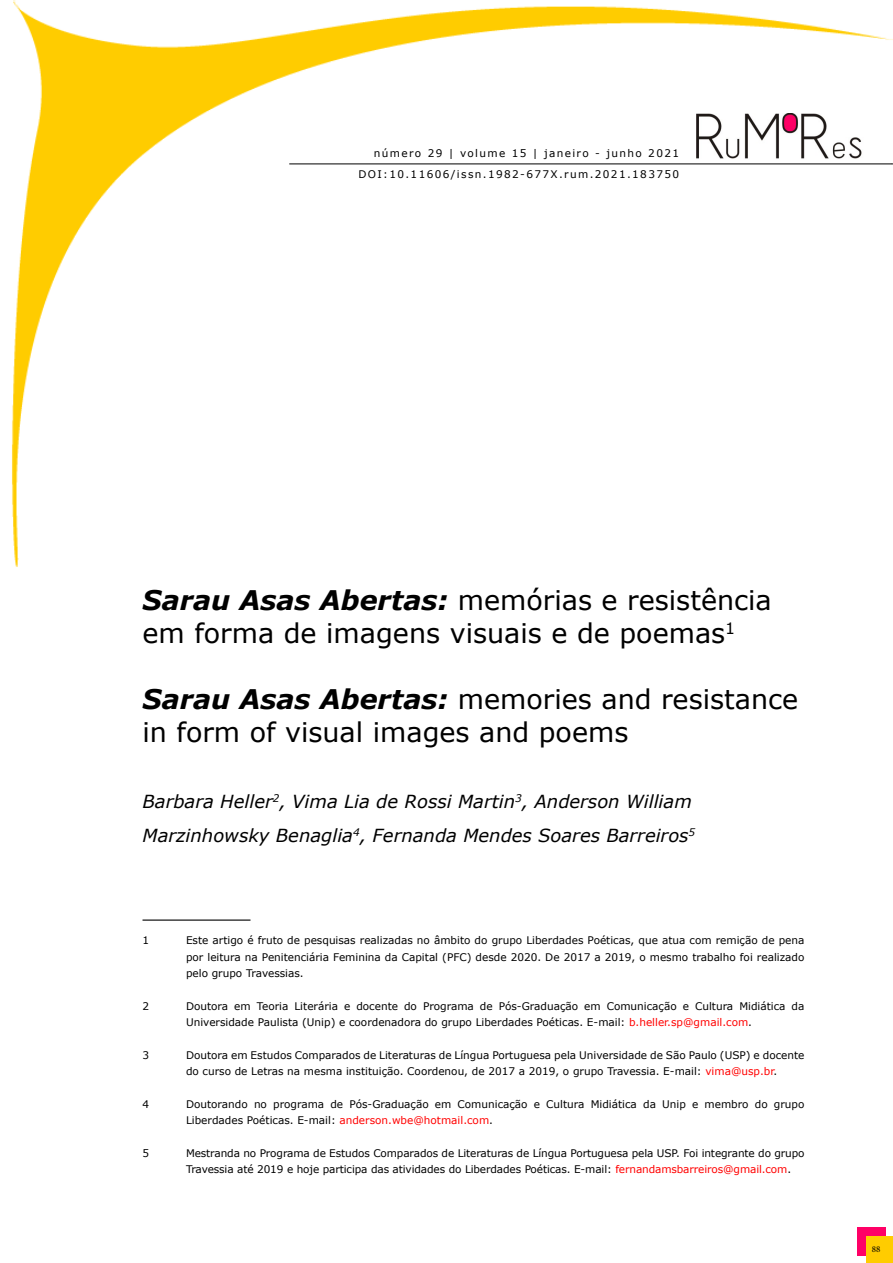
<style>
.page{position:relative;width:893px;height:1263px;background:#fff}
.page>*{position:absolute;margin:0;border:0;box-sizing:border-box;transform-origin:0 0}
.t1{font:27px/33.2px "Verdana";color:#000}
.t2{font:italic 18px/33.2px "Verdana";color:#000}
.t3{font:10.5px/16.5px "Verdana";color:#000}
.t4{font:10.5px "Verdana";letter-spacing:.13em;color:#000}
.t5{font:9px "Minion Pro";color:#000}
.s1{font-weight:700;font-style:italic}
.s2{color:#f00}
</style>
<div class="page">
<div style="left:857px;top:1227px;width:29px;height:28px;background:#f06"></div>
<div style="left:866px;top:1236px;width:27px;height:27px;background:#fc0"></div>
<img style="left:12px;top:0;width:881px;height:567px">
<hr style="left:289px;top:164px;width:604px;height:1px;background:#000">
<hr style="left:142px;top:919px;width:108px;height:2px;background:#000">
<p class="t4" style="left:374px;top:146px;width:307px">número 29 | volume 15 | janeiro - junho 2021</p>
<p class="t4" style="left:358px;top:167px;width:322px">DOI:10.11606/issn.1982-677X.rum.2021.183750</p>
<h1 class="t1" style="left:142px;top:583px;width:631px"><span class="s1">Sarau Asas Abertas:</span> memórias e resistência em forma de imagens visuais e de poemas<sup>1</sup></h1>
<h1 class="t1" style="left:142px;top:682px;width:657px"><span class="s1">Sarau Asas Abertas:</span> memories and resistance in form of visual images and poems</h1>
<h2 class="t2" style="left:142px;top:785px;width:554px">Barbara Heller<sup>2</sup>, Vima Lia de Rossi Martin<sup>3</sup>, Anderson William<br>Marzinhowsky Benaglia<sup>4</sup>, Fernanda Mendes Soares Barreiros<sup>5</sup></h2>
<p class="t3" style="left:142px;top:932px;width:8px">1</p>
<p class="t3" style="left:186px;top:932px;width:620px;text-align:justify">Este artigo é fruto de pesquisas realizadas no âmbito do grupo Liberdades Poéticas, que atua com remição de pena por leitura na Penitenciária Feminina da Capital (PFC) desde 2020. De 2017 a 2019, o mesmo trabalho foi realizado pelo grupo Travessias.</p>
<p class="t3" style="left:142px;top:997px;width:8px">2</p>
<p class="t3" style="left:186px;top:997px;width:620px">Doutora em Teoria Literária e docente do Programa de Pós-Graduação em Comunicação e Cultura Midiática da<br>Universidade Paulista (Unip) e coordenadora do grupo Liberdades Poéticas. E-mail: <span class="s2">b.heller.sp@gmail.com</span>.</p>
<p class="t3" style="left:142px;top:1046px;width:8px">3</p>
<p class="t3" style="left:186px;top:1046px;width:620px">Doutora em Estudos Comparados de Literaturas de Língua Portuguesa pela Universidade de São Paulo (USP) e docente do curso de Letras na mesma instituição. Coordenou, de 2017 a 2019, o grupo Travessia. E-mail: <span class="s2">vima@usp.br</span>.</p>
<p class="t3" style="left:143px;top:1095px;width:8px">4</p>
<p class="t3" style="left:186px;top:1095px;width:620px">Doutorando no programa de Pós-Graduação em Comunicação e Cultura Midiática da Unip e membro do grupo<br>Liberdades Poéticas. E-mail: <span class="s2">anderson.wbe@hotmail.com</span>.</p>
<p class="t3" style="left:143px;top:1144px;width:8px">5</p>
<p class="t3" style="left:186px;top:1144px;width:620px">Mestranda no Programa de Estudos Comparados de Literaturas de Língua Portuguesa pela USP. Foi integrante do grupo<br>Travessia até 2019 e hoje participa das atividades do Liberdades Poéticas. E-mail: <span class="s2">fernandamsbarreiros@gmail.com</span>.</p>
<p class="t5" style="left:872px;top:1243px;width:10px">88</p>
</div>
